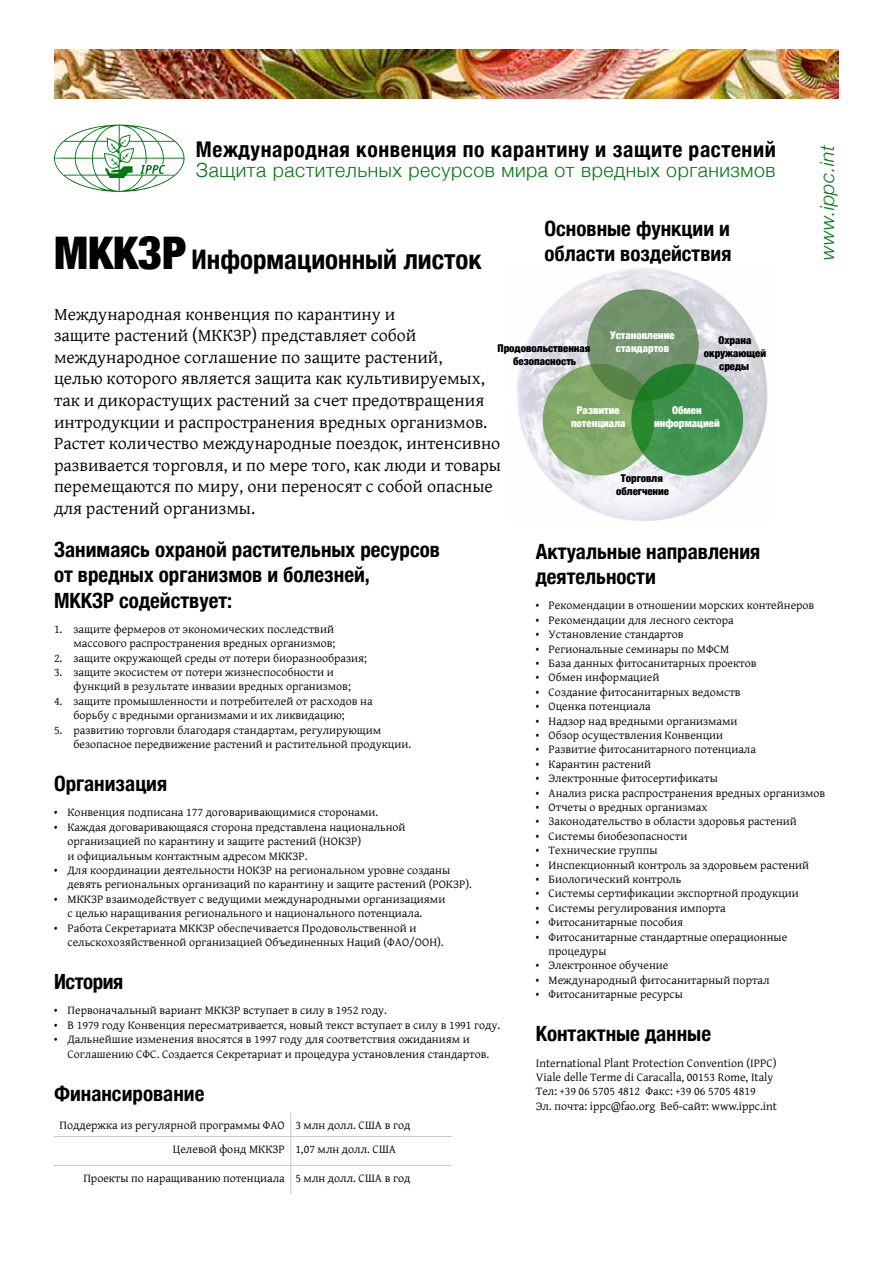
<style>
.page{position:relative;width:893px;height:1263px;background:#fff}
.page>*{position:absolute;margin:0;border:0;box-sizing:border-box;transform-origin:0 0}
.t1{font:700 condensed 27px "Helvetica Neue";color:#000101}
.t2{font:700 condensed 21.6px "Helvetica Neue";letter-spacing:.025em;color:#000}
.t3{font:700 condensed 21px/25.2px "Helvetica Neue";color:#000}
.t4{font:700 condensed 21px "Helvetica Neue";letter-spacing:-.02em;color:#000}
.t5{font:300 19.5px "Helvetica Neue";letter-spacing:.03em;color:#071}
.t6{font:italic 300 19.5px "Helvetica Neue";color:#071}
.t7{font:18px/21.6px "Gentium Plus";color:#000}
.t8{font:12px/14.4px "Gentium Plus";color:#000}
.t9{font:900 condensed 10.8px/12.9px "Helvetica Neue";color:#000;text-align:center}
.t10{font:900 condensed 10.8px/12.9px "Helvetica Neue";color:#fff;text-align:center}
.s1{font-weight:900;font-size:45px}
</style>
<div class="page">
<img style="left:54px;top:50px;width:785px;height:48px">
<svg style="left:54px;top:125px;width:131px;height:67px"></svg>
<hr style="left:54px;top:1136px;width:237px;height:1px;background:#c7c8ca">
<hr style="left:291px;top:1136px;width:161px;height:1px;background:#c7c8ca">
<hr style="left:291px;top:1165px;width:161px;height:1px;background:#c7c8ca">
<hr style="left:54px;top:1165px;width:237px;height:1px;background:#c7c8ca">
<svg style="left:291px;top:1113px;width:1px;height:81px"></svg>
<img style="left:516px;top:268px;width:252px;height:253px">
<div style="left:543px;top:364px;width:111px;height:111px;background:#85ab6a;border-radius:50%"></div>
<svg style="left:587px;top:289px;width:112px;height:112px;background:#6f9167"></svg>
<svg style="left:631px;top:364px;width:112px;height:111px;background:#3a9046"></svg>
<h2 class="t2" style="left:196px;top:137px;width:581px">Международная конвенция по карантину и защите растений</h2>
<h3 class="t5" style="left:196px;top:158px;width:581px">Защита растительных ресурсов мира от вредных организмов</h3>
<h3 class="t6" style="left:816px;top:260px;width:117px;rotate:-90deg">www.ippc.int</h3>
<h3 class="t3" style="left:544px;top:215px;width:188px">Основные функции и области воздействия</h3>
<h1 class="t1" style="left:54px;top:243px;width:429px"><span class="s1">МККЗР</span> Информационный листок</h1>
<p class="t7" style="left:54px;top:301px;width:449px">Международная конвенция по карантину и<br>защите растений (МККЗР) представляет собой международное соглашение по защите растений,<br>целью которого является защита как культивируемых, так и дикорастущих растений за счет предотвращения интродукции и распространения вредных организмов.<br>Растет количество международные поездок, интенсивно развивается торговля, и по мере того, как люди и товары перемещаются по миру, они переносят с собой опасные для растений организмы.</p>
<h3 class="t3" style="left:54px;top:537px;width:388px">Занимаясь охраной растительных ресурсов от вредных организмов и болезней,<br>МККЗР содействует:</h3>
<p class="t8" style="left:54px;top:621px;width:283px;text-align:right">1. защите фермеров от экономических последствий массового распространения вредных организмов;</p>
<p class="t8" style="left:54px;top:649px;width:314px">2. защите окружающей среды от потери биоразнообразия;</p>
<p class="t8" style="left:74px;top:664px;width:279px;text-indent:-20px">3. защите экосистем от потери жизнеспособности и функций в результате инвазии вредных организмов;</p>
<p class="t8" style="left:74px;top:693px;width:301px;text-indent:-20px">4. защите промышленности и потребителей от расходов на борьбу с вредными организмами и их ликвидацию;</p>
<p class="t8" style="left:74px;top:721px;width:339px;text-indent:-20px">5. развитию торговли благодаря стандартам, регулирующим безопасное передвижение растений и растительной продукции.</p>
<h3 class="t3" style="left:54px;top:771px;width:115px">Организация</h3>
<p class="t8" style="left:54px;top:804px;width:326px">• Конвенция подписана 177 договаривающимися сторонами.</p>
<p class="t8" style="left:68px;top:819px;width:340px;text-indent:-14px">• Каждая договаривающаяся сторона представлена национальной организацией по карантину и защите растений (НОКЗР)<br>и официальным контактным адресом МККЗР.</p>
<p class="t8" style="left:68px;top:862px;width:406px;text-indent:-14px">• Для координации деятельности НОКЗР на региональном уровне созданы девять региональных организаций по карантину и защите растений (РОКЗР).</p>
<p class="t8" style="left:68px;top:891px;width:379px;text-indent:-14px">• МККЗР взаимодействует с ведущими международными организациями с целью наращивания регионального и национального потенциала.</p>
<p class="t8" style="left:68px;top:919px;width:378px;text-indent:-14px">• Работа Секретариата МККЗР обеспечивается Продовольственной и сельскохозяйственной организацией Объединенных Наций (ФАО/ООН).</p>
<h3 class="t4" style="left:54px;top:969px;width:71px">История</h3>
<p class="t8" style="left:54px;top:1002px;width:335px">• Первоначальный вариант МККЗР вступает в силу в 1952 году.</p>
<p class="t8" style="left:54px;top:1017px;width:448px">• В 1979 году Конвенция пересматривается, новый текст вступает в силу в 1991 году.</p>
<p class="t8" style="left:68px;top:1031px;width:423px;text-indent:-14px">• Дальнейшие изменения вносятся в 1997 году для соответствия ожиданиям и<br>Соглашению СФС. Создается Секретариат и процедура установления стандартов.</p>
<h3 class="t3" style="left:54px;top:1080px;width:152px">Финансирование</h3>
<p class="t8" style="left:173px;top:1112px;width:239px;line-height:23.7px;text-indent:-113px">Поддержка из регулярной программы ФАО 3 млн долл. США в год<br>Целевой фонд МККЗР 1,07 млн долл. США</p>
<p class="t8" style="left:83px;top:1169px;width:328px">Проекты по наращиванию потенциала 5 млн долл. США в год</p>
<p class="t10" style="left:610px;top:329px;width:66px">Установление стандартов</p>
<p class="t9" style="left:704px;top:333px;width:64px">Охрана окружающей среды</p>
<p class="t9" style="left:497px;top:342px;width:94px">Продовольственная безопасность</p>
<p class="t10" style="left:654px;top:403px;width:67px">Обмен информацией</p>
<p class="t10" style="left:571px;top:403px;width:56px">Развитие потенциала</p>
<p class="t9" style="left:616px;top:472px;width:55px">Торговля облегчение</p>
<h3 class="t3" style="left:536px;top:539px;width:226px">Актуальные направления деятельности</h3>
<p class="t8" style="left:536px;top:597px;width:280px">• Рекомендации в отношении морских контейнеров</p>
<p class="t8" style="left:536px;top:612px;width:199px">• Рекомендации для лесного сектора</p>
<p class="t8" style="left:536px;top:626px;width:149px">• Установление стандартов</p>
<p class="t8" style="left:536px;top:641px;width:195px">• Региональные семинары по МФСМ</p>
<p class="t8" style="left:536px;top:655px;width:222px">• База данных фитосанитарных проектов</p>
<p class="t8" style="left:536px;top:669px;width:125px">• Обмен информацией</p>
<p class="t8" style="left:536px;top:684px;width:206px">• Создание фитосанитарных ведомств</p>
<p class="t8" style="left:536px;top:698px;width:116px">• Оценка потенциала</p>
<p class="t8" style="left:536px;top:713px;width:203px">• Надзор над вредными организмами</p>
<p class="t8" style="left:536px;top:727px;width:189px">• Обзор осуществления Конвенции</p>
<p class="t8" style="left:536px;top:741px;width:222px">• Развитие фитосанитарного потенциала</p>
<p class="t8" style="left:536px;top:756px;width:117px">• Карантин растений</p>
<p class="t8" style="left:536px;top:770px;width:184px">• Электронные фитосертификаты</p>
<p class="t8" style="left:536px;top:785px;width:291px">• Анализ риска распространения вредных организмов</p>
<p class="t8" style="left:536px;top:799px;width:173px">• Отчеты о вредных организмах</p>
<p class="t8" style="left:536px;top:813px;width:263px">• Законодательство в области здоровья растений</p>
<p class="t8" style="left:536px;top:828px;width:153px">• Системы биобезопасности</p>
<p class="t8" style="left:536px;top:842px;width:123px">• Технические группы</p>
<p class="t8" style="left:536px;top:857px;width:275px">• Инспекционный контроль за здоровьем растений</p>
<p class="t8" style="left:536px;top:871px;width:147px">• Биологический контроль</p>
<p class="t8" style="left:536px;top:885px;width:265px">• Системы сертификации экспортной продукции</p>
<p class="t8" style="left:536px;top:900px;width:191px">• Системы регулирования импорта</p>
<p class="t8" style="left:536px;top:914px;width:149px">• Фитосанитарные пособия</p>
<p class="t8" style="left:549px;top:929px;width:240px;text-indent:-13px">• Фитосанитарные стандартные операционные процедуры</p>
<p class="t8" style="left:536px;top:957px;width:134px">• Электронное обучение</p>
<p class="t8" style="left:536px;top:972px;width:235px">• Международный фитосанитарный портал</p>
<p class="t8" style="left:536px;top:986px;width:149px">• Фитосанитарные ресурсы</p>
<h3 class="t3" style="left:536px;top:1021px;width:177px">Контактные данные</h3>
<p class="t8" style="left:536px;top:1055px;width:243px">International Plant Protection Convention (IPPC)<br>Viale delle Terme di Caracalla, 00153 Rome, Italy Тел: +39 06 5705 4812 Факс: +39 06 5705 4819<br>Эл. почта: ippc@fao.org Веб-сайт: www.ippc.int</p>
</div>
